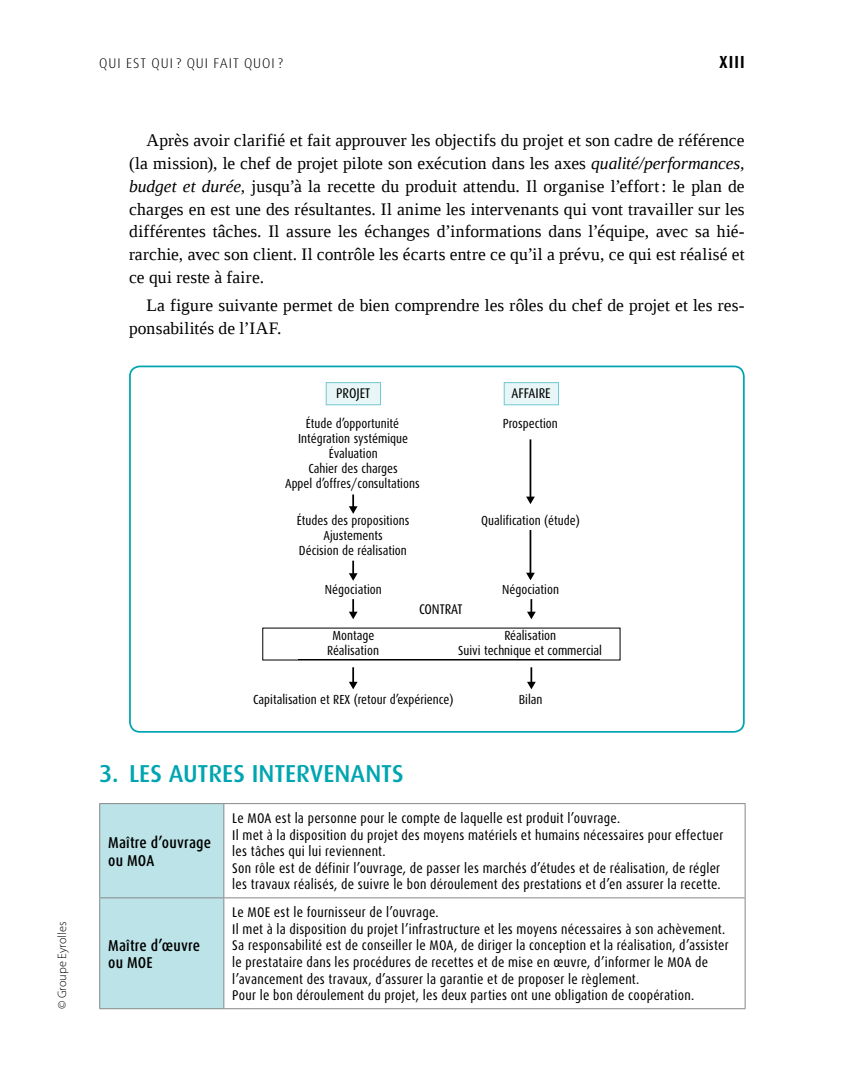
<style>
.page{position:relative;width:844px;height:1092px;background:#fff}
.page>*{position:absolute;margin:0;border:0;box-sizing:border-box;transform-origin:0 0}
.t1{font:500 24.5px "Dax";letter-spacing:-.005em;color:#00a5b1}
.TEXTE-COURANT_alinea{font:17.5px/22.8px "Liberation Serif";letter-spacing:.005em;color:#000;text-align:justify}
.t2{font:700 17.5px "Dax Condensed";color:#000}
.TABLO-courant-tetier{font:500 15.75px/17.5px "Dax Condensed";letter-spacing:.015em;color:#000}
.TABLO-courant-Txt{font:14px/16.6px "Dax Condensed";letter-spacing:.02em;color:#000}
.t3{font:300 14px "Dax";color:#000}
.TABLO-courant-Txt-2{font:14px "Dax Condensed";letter-spacing:-.005em;color:#000}
.TABLO-courant-Txt-3{font:14px "Dax Condensed";color:#000}
.t4{font:13.12px/14.9px "Dax Condensed";color:#000;text-align:center}
.t5{font:300 12.25px "Myriad Pro";color:#000}
.s1{font-style:italic}
</style>
<div class="page">
<div style="left:326px;top:382px;width:54px;height:23px;background:#e9f6f7"></div>
<div style="left:326px;top:382px;width:55px;height:23px;border:1px solid #70cad1"></div>
<hr style="left:298px;top:659px;width:301px;height:1px;background:#000">
<svg style="left:349px;top:494px;width:8px;height:20px"></svg>
<svg style="left:349px;top:560px;width:8px;height:20px"></svg>
<svg style="left:349px;top:599px;width:8px;height:20px"></svg>
<svg style="left:527px;top:599px;width:8px;height:20px"></svg>
<svg style="left:349px;top:667px;width:8px;height:22px"></svg>
<svg style="left:527px;top:667px;width:8px;height:22px"></svg>
<hr style="left:529px;top:439px;width:2px;height:59px;background:#000">
<svg style="left:526px;top:496px;width:8px;height:8px"></svg>
<hr style="left:529px;top:530px;width:2px;height:44px;background:#000">
<svg style="left:526px;top:572px;width:8px;height:8px"></svg>
<div style="left:504px;top:382px;width:54px;height:23px;background:#e9f6f7"></div>
<div style="left:503px;top:382px;width:55px;height:23px;border:1px solid #70cad1"></div>
<div style="left:129px;top:365px;width:615px;height:367px;border:2px solid #00a5b1;border-radius:10px"></div>
<div style="left:100px;top:804px;width:123px;height:204px;background:#bce4e8"></div>
<hr style="left:99px;top:897px;width:125px;height:1px;background:#868789">
<hr style="left:99px;top:1008px;width:125px;height:1px;background:#868789">
<hr style="left:224px;top:897px;width:521px;height:1px;background:#868789">
<hr style="left:224px;top:1008px;width:521px;height:1px;background:#868789">
<hr style="left:99px;top:803px;width:125px;height:1px;background:#868789">
<hr style="left:99px;top:804px;width:1px;height:93px;background:#868789">
<hr style="left:99px;top:898px;width:1px;height:110px;background:#868789">
<hr style="left:224px;top:803px;width:521px;height:1px;background:#868789">
<hr style="left:744px;top:804px;width:1px;height:93px;background:#868789">
<hr style="left:744px;top:898px;width:1px;height:110px;background:#868789">
<hr style="left:223px;top:804px;width:1px;height:93px;background:#868789">
<hr style="left:223px;top:898px;width:1px;height:110px;background:#868789">
<p class="t5" style="left:55px;top:1009px;width:89px;rotate:-90deg">© Groupe Eyrolles</p>
<p class="t3" style="left:99px;top:56px;width:17px">QUIESTQUI</p>
<p class="t3" style="left:176px;top:56px;width:23px">? QUIFAITQUOI</p>
<p class="t3" style="left:278px;top:56px;width:7px">?</p>
<p class="t2" style="left:719px;top:52px;width:27px">XIII</p>
<p class="TEXTE-COURANT_alinea" style="left:129px;top:129px;width:617px;text-indent:18px">Après avoir clarifié et fait approuver les objectifs du projet et son cadre de référence (la mission), le chef de projet pilote son exécution dans les axes <span class="s1">qualité/performances, budget et durée,</span> jusqu’à la recette du produit attendu. Il organise l’effort: le plan de charges en est une des résultantes. Il anime les intervenants qui vont travailler sur les différentes tâches. Il assure les échanges d’informations dans l’équipe, avec sa hié&shy;rarchie, avec son client. Il contrôle les écarts entre ce qu’il a prévu, ce qui est réalisé et ce qui reste à faire.</p>
<p class="TEXTE-COURANT_alinea" style="left:129px;top:294px;width:617px;text-indent:18px">La figure suivante permet de bien comprendre les rôles du chef de projet et les res&shy;ponsabilités de l’IAF.</p>
<p class="TABLO-courant-Txt" style="left:336px;top:385px;width:35px">PROJET</p>
<p class="TABLO-courant-Txt-3" style="left:511px;top:385px;width:41px">AFFAIRE</p>
<p class="t4" style="left:285px;top:416px;width:136px">Étude d’opportunité<br>Intégration systémique<br>Évaluation<br>Cahier des charges<br>Appel d’offres/consultations</p>
<p class="t4" style="left:296px;top:513px;width:114px">Études des propositions<br>Ajustements<br>Décision de réalisation</p>
<p class="t4" style="left:325px;top:582px;width:58px">Négociation</p>
<p class="TABLO-courant-Txt-2" style="left:419px;top:601px;width:45px">CONTRAT</p>
<p class="t4" style="left:502px;top:416px;width:57px">Prospection</p>
<p class="t4" style="left:481px;top:513px;width:100px">Qualification (étude)</p>
<p class="t4" style="left:502px;top:582px;width:58px">Négociation</p>
<p class="t4" style="left:327px;top:628px;width:53px">Montage<br>Réalisation</p>
<p class="t4" style="left:458px;top:628px;width:145px">Réalisation<br>Suivi technique et commercial</p>
<p class="t4" style="left:253px;top:692px;width:201px">Capitalisation et REX (retour d’expérience)</p>
<p class="t1" style="left:99px;top:759px;width:306px">3. LES AUTRES INTERVENANTS</p>
<p class="t4" style="left:518px;top:692px;width:25px">Bilan</p>
<p class="TABLO-courant-tetier" style="left:108px;top:834px;width:104px">Maître d’ouvrage ou MOA</p>
<p class="TABLO-courant-tetier" style="left:108px;top:936px;width:93px">Maître d’œuvre ou MOE</p>
<p class="TABLO-courant-Txt" style="left:232px;top:809px;width:389px">Le MOA est la personne pour le compte de laquelle est produit l’ouvrage.</p>
<p class="TABLO-courant-Txt" style="left:232px;top:826px;width:492px">Il met à la disposition du projet des moyens matériels et humains nécessaires pour effectuer les tâches qui lui reviennent.</p>
<p class="TABLO-courant-Txt" style="left:232px;top:859px;width:490px">Son rôle est de définir l’ouvrage, de passer les marchés d’études et de réalisation, de régler les travaux réalisés, de suivre le bon déroulement des prestations et d’en assurer la recette.</p>
<p class="TABLO-courant-Txt" style="left:232px;top:904px;width:208px">Le MOE est le fournisseur de l’ouvrage.</p>
<p class="TABLO-courant-Txt" style="left:232px;top:920px;width:494px">Il met à la disposition du projet l’infrastructure et les moyens nécessaires à son achèvement.</p>
<p class="TABLO-courant-Txt" style="left:232px;top:937px;width:497px">Sa responsabilité est de conseiller le MOA, de diriger la conception et la réalisation, d’assister le prestataire dans les procédures de recettes et de mise en œuvre, d’informer le MOA de l’avancement des travaux, d’assurer la garantie et de proposer le règlement.</p>
<p class="TABLO-courant-Txt" style="left:232px;top:987px;width:463px">Pour le bon déroulement du projet, les deux parties ont une obligation de coopération.</p>
</div>
